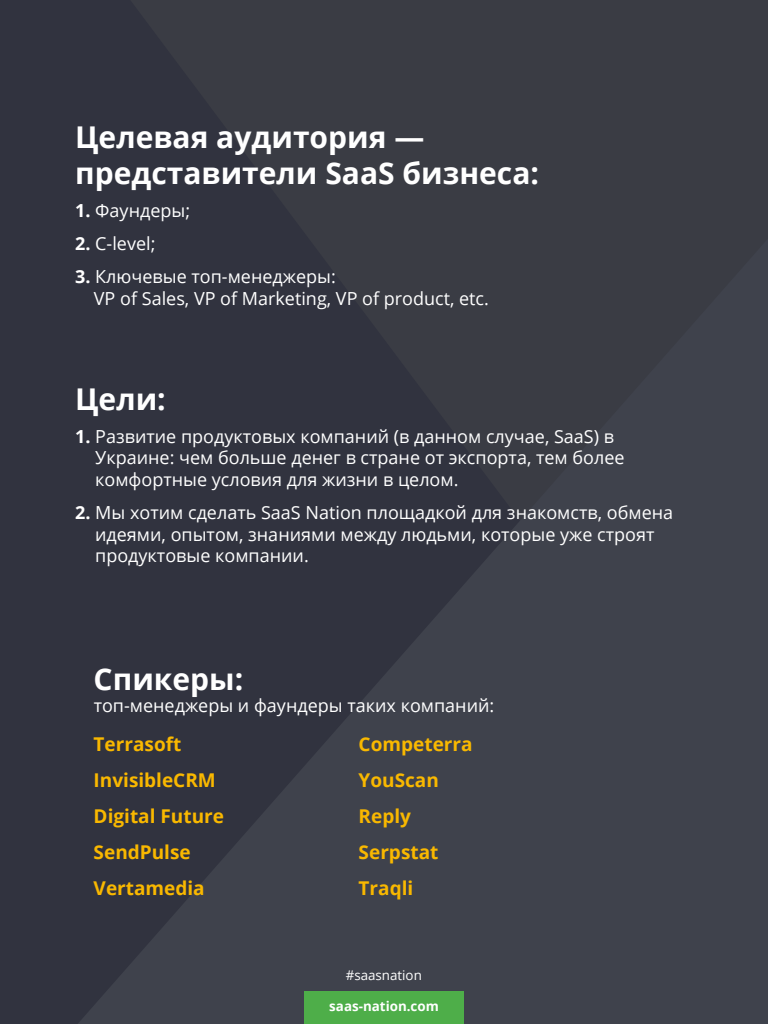
<style>
.page{position:relative;width:768px;height:1024px;background:#3a3c44}
.page>*{position:absolute;margin:0;border:0;box-sizing:border-box;transform-origin:0 0}
.t1{font:700 30px/36px "Open Sans";color:#fff}
.t2{font:700 19px/36px "Open Sans";color:#f9b800}
.t3{font:18px/21.6px "Open Sans";color:#fff}
.t4{font:700 13.4px "Open Sans";color:#fff}
.t5{font:13.4px "Open Sans";color:#fff}
.s1{font-weight:700}
</style>
<div class="page">
<div style="left:304px;top:991px;width:160px;height:33px;background:#4eae49"></div>
<h1 class="t1" style="left:75px;top:119px;width:465px">Целевая аудитория — представители SaaS бизнеса:</h1>
<p class="t3" style="left:75px;top:199px;width:117px"><span class="s1">1.</span> Фаундеры;</p>
<p class="t3" style="left:75px;top:232px;width:82px"><span class="s1">2.</span> C-level;</p>
<p class="t3" style="left:94px;top:265px;width:397px;text-indent:-19px"><span class="s1">3.</span> Ключевые топ-менеджеры:<br>VP of Sales, VP of Marketing, VP of product, etc.</p>
<h1 class="t1" style="left:75px;top:380px;width:92px">Цели:</h1>
<p class="t3" style="left:95px;top:425px;width:531px;text-indent:-20px"><span class="s1">1.</span> Развитие продуктовых компаний (в данном случае, SaaS) в<br>Украине: чем больше денег в стране от экспорта, тем более комфортные условия для жизни в целом.</p>
<p class="t3" style="left:95px;top:501px;width:579px;text-indent:-20px"><span class="s1">2.</span> Мы хотим сделать SaaS Nation площадкой для знакомств, обмена идеями, опытом, знаниями между людьми, которые уже строят продуктовые компании.</p>
<h1 class="t1" style="left:94px;top:660px;width:151px">Спикеры:</h1>
<p class="t3" style="left:94px;top:694px;width:402px">топ-менеджеры и фаундеры таких компаний:</p>
<p class="t2" style="left:94px;top:725px;width:132px">Terrasoft<br>InvisibleCRM<br>Digital Future<br>SendPulse<br>Vertamedia</p>
<p class="t2" style="left:359px;top:725px;width:115px">Competerra<br>YouScan<br>Reply<br>Serpstat<br>Traqli</p>
<p class="t5" style="left:346px;top:966px;width:78px">#saasnation</p>
<p class="t4" style="left:329px;top:996px;width:111px">saas-nation.com</p>
</div>
